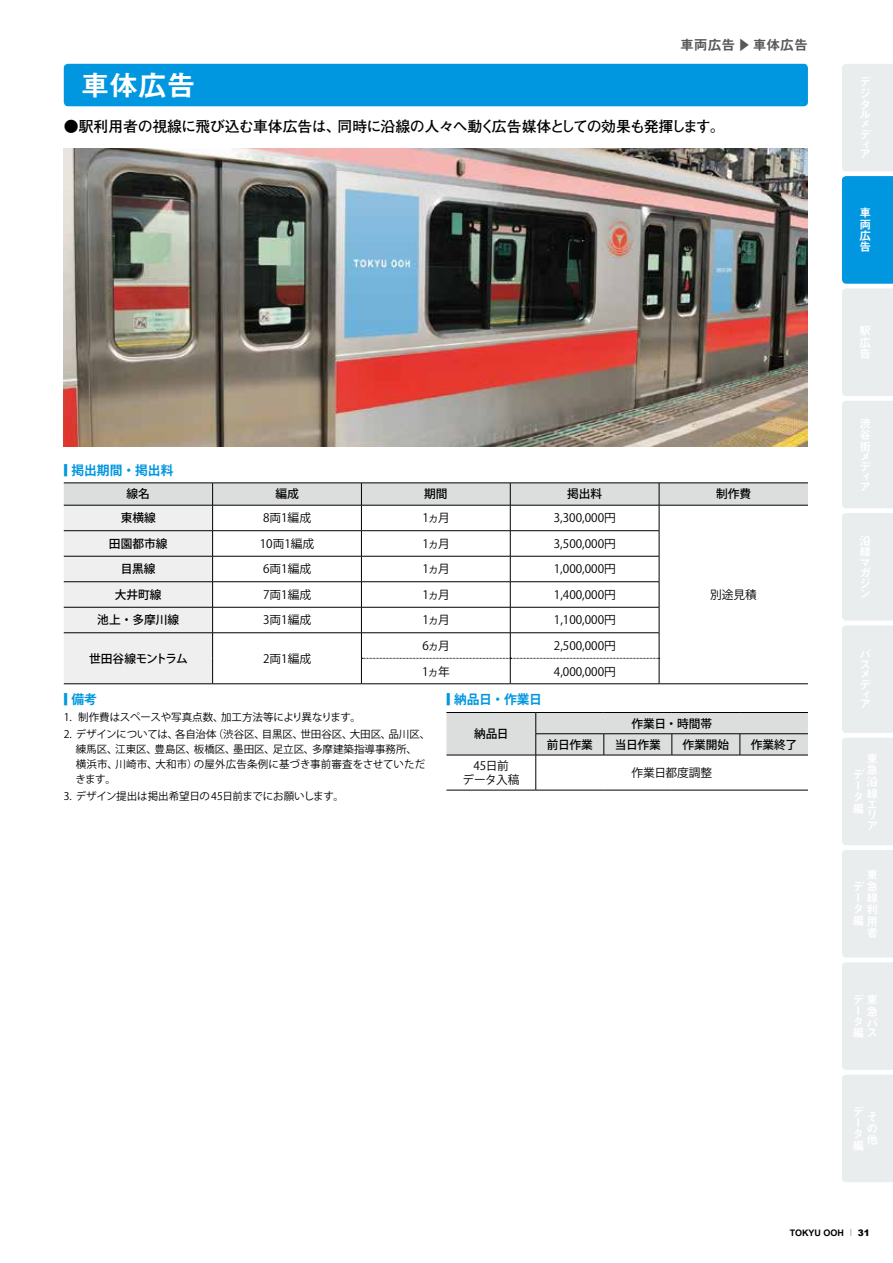
<style>
.page{position:relative;width:893px;height:1263px;background:#fff}
.page>*{position:absolute;margin:0;border:0;box-sizing:border-box;transform-origin:0 0}
.t1{font:28.65px "Midashi Go Pro MB31";color:#fff}
.t2{font:700 14.85px "Futo Go B101 Pro";letter-spacing:-.02em;color:#000}
.t3{font:13.8px "Midashi Go Pro MB31";color:#595757}
.t4{font:700 12.75px "Koz Go Pro";color:#0097e0}
.t5{font:11.7px "Koz Go Pro";color:#000}
.t6{font:500 11.7px "Koz Go Pro";color:#000}
.t7{font:11.7px/11.4px "Midashi Go Pro MB31";color:#fff}
.t8{font:500 11.7px "Koz Go Pro";letter-spacing:-.06em;color:#000}
.t9{font:11.7px/14.9px "Koz Go Pro";letter-spacing:-.04em;color:#000;text-align:center}
.t10{font:10.5px/15px "Koz Go Pro";color:#000}
.t11{font:700 9px "Arial";color:#000}
.s1{font-size:15.3px}
.s2{font-family:"Koz Min Pro";font-weight:400;font-size:6.75px}
.s3{font-weight:900}
</style>
<div class="page">
<img style="left:64px;top:149px;width:744px;height:297px">
<svg style="left:64px;top:483px;width:744px;height:201px"></svg>
<div style="left:64px;top:64px;width:744px;height:42px;background:#0097e0;border-radius:4px"></div>
<svg style="left:446px;top:712px;width:362px;height:43px;background:#cfd0d0"></svg>
<hr style="left:446px;top:755px;width:90px;height:1px;background:#000">
<hr style="left:536px;top:755px;width:68px;height:1px;background:#000">
<hr style="left:535px;top:755px;width:1px;height:35px;background:#000">
<hr style="left:604px;top:755px;width:68px;height:1px;background:#000">
<hr style="left:672px;top:755px;width:68px;height:1px;background:#000">
<hr style="left:740px;top:755px;width:68px;height:1px;background:#000">
<hr style="left:446px;top:790px;width:90px;height:1px;background:#000">
<hr style="left:536px;top:790px;width:68px;height:1px;background:#000">
<hr style="left:604px;top:790px;width:68px;height:1px;background:#000">
<hr style="left:672px;top:790px;width:68px;height:1px;background:#000">
<hr style="left:740px;top:790px;width:68px;height:1px;background:#000">
<svg style="left:842px;top:64px;width:51px;height:1118px;background:#d4e5ed"></svg>
<h3 class="t3" style="left:680px;top:34px;width:57px">車両広告</h3>
<h3 class="t3" style="left:755px;top:38px;width:15px;rotate:90deg">▲</h3>
<h3 class="t3" style="left:753px;top:34px;width:57px">車体広告</h3>
<h1 class="t1" style="left:81px;top:62px;width:116px">車体広告</h1>
<h2 class="t2" style="left:64px;top:115px;width:662px">●駅利用者の視線に飛び込む車体広告は、同時に沿線の人々へ動く広告媒体としての効果も発揮します。</h2>
<p class="t4" style="left:64px;top:462px;width:111px"><span class="s1">■</span> 掲出期間・掲出料</p>
<p class="t6" style="left:126px;top:487px;width:25px">線名</p>
<p class="t6" style="left:275px;top:487px;width:25px">編成</p>
<p class="t6" style="left:424px;top:487px;width:25px">期間</p>
<p class="t6" style="left:567px;top:487px;width:37px">掲出料</p>
<p class="t6" style="left:716px;top:487px;width:37px">制作費</p>
<p class="t6" style="left:121px;top:511px;width:37px">東横線</p>
<p class="t5" style="left:263px;top:510px;width:49px">8両1編成</p>
<p class="t5" style="left:423px;top:510px;width:29px">1ヵ月</p>
<p class="t5" style="left:554px;top:510px;width:63px">3,300,000円</p>
<p class="t6" style="left:109px;top:536px;width:60px">田園都市線</p>
<p class="t5" style="left:260px;top:536px;width:56px">10両1編成</p>
<p class="t5" style="left:423px;top:536px;width:29px">1ヵ月</p>
<p class="t5" style="left:554px;top:536px;width:63px">3,500,000円</p>
<p class="t6" style="left:121px;top:562px;width:36px">目黒線</p>
<p class="t5" style="left:263px;top:562px;width:49px">6両1編成</p>
<p class="t5" style="left:423px;top:562px;width:29px">1ヵ月</p>
<p class="t5" style="left:554px;top:562px;width:63px">1,000,000円</p>
<p class="t6" style="left:115px;top:587px;width:48px">大井町線</p>
<p class="t5" style="left:263px;top:587px;width:49px">7両1編成</p>
<p class="t5" style="left:423px;top:587px;width:29px">1ヵ月</p>
<p class="t5" style="left:554px;top:587px;width:63px">1,400,000円</p>
<p class="t6" style="left:97px;top:613px;width:83px">池上・多摩川線</p>
<p class="t5" style="left:263px;top:613px;width:49px">3両1編成</p>
<p class="t5" style="left:423px;top:613px;width:29px">1ヵ月</p>
<p class="t5" style="left:554px;top:613px;width:63px">1,100,000円</p>
<p class="t8" style="left:89px;top:651px;width:100px">世田谷線モントラム</p>
<p class="t5" style="left:263px;top:651px;width:49px">2両1編成</p>
<p class="t5" style="left:423px;top:638px;width:29px">6ヵ月</p>
<p class="t5" style="left:554px;top:638px;width:63px">2,500,000円</p>
<p class="t5" style="left:422px;top:664px;width:29px">1ヵ年</p>
<p class="t5" style="left:554px;top:664px;width:63px">4,000,000円</p>
<p class="t5" style="left:710px;top:587px;width:48px">別途見積</p>
<p class="t4" style="left:64px;top:691px;width:35px"><span class="s1">■</span> 備考</p>
<p class="t10" style="left:64px;top:710px;width:299px">1. 制作費はスペースや写真点数、加工方法等により異なります。</p>
<p class="t10" style="left:76px;top:727px;width:356px;text-indent:-12px">2. デザインについては、各自治体（渋谷区、目黒区、世田谷区、大田区、品川区、練馬区、江東区、豊島区、板橋区、墨田区、足立区、多摩建築指導事務所、<br>横浜市、川崎市、大和市）の屋外広告条例に基づき事前審査をさせていただきます。</p>
<p class="t10" style="left:64px;top:789px;width:282px">3. デザイン提出は掲出希望日の 45日前までにお願いします。</p>
<p class="t4" style="left:446px;top:691px;width:97px"><span class="s1">■</span> 納品日・作業日</p>
<p class="t6" style="left:474px;top:726px;width:36px">納品日</p>
<p class="t6" style="left:631px;top:716px;width:82px">作業日・時間帯</p>
<p class="t6" style="left:547px;top:737px;width:47px">前日作業</p>
<p class="t6" style="left:615px;top:737px;width:47px">当日作業</p>
<p class="t6" style="left:682px;top:737px;width:48px">作業開始</p>
<p class="t6" style="left:751px;top:737px;width:48px">作業終了</p>
<p class="t9" style="left:462px;top:758px;width:59px">45日前<br>データ入稿</p>
<p class="t5" style="left:631px;top:765px;width:82px">作業日都度調整</p>
<p class="t7" style="left:859px;top:206px;width:13px;text-align:justify">車両広告</p>
<p class="t7" style="left:859px;top:346px;width:12px">告</p>
<p class="t7" style="left:859px;top:416px;width:13px">渋谷</p>
<p class="t7" style="left:859px;top:534px;width:13px">沿</p>
<p class="t7" style="left:859px;top:657px;width:12px">ス</p>
<p class="t7" style="left:866px;top:769px;width:13px;line-height:22.6px">沿エ</p>
<p class="t7" style="left:853px;top:1026px;width:26px">編ス</p>
<p class="t11" style="left:790px;top:1226px;width:82px">TOKYU OOH <span class="s2">｜</span> <span class="s3">31</span></p>
</div>
